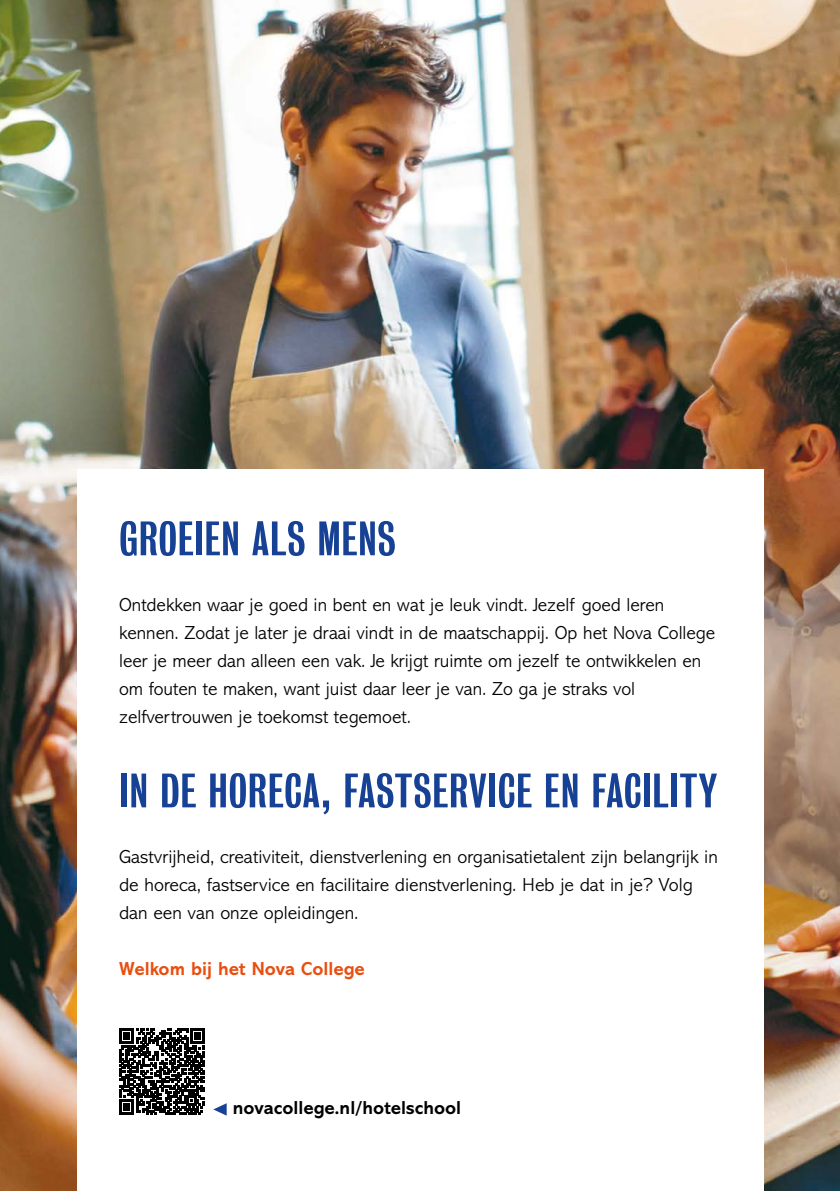
<style>
.page{position:relative;width:840px;height:1191px;background:#fff}
.page>*{position:absolute;margin:0;border:0;box-sizing:border-box;transform-origin:0 0}
.t1{font:44px "Bureau Grotesque One Three";letter-spacing:.01em;color:#164194;scale:1.2 1}
.t2{font:300 19px/28px "Abadi MT Pro";color:#000}
.t3{font:700 19px "Abadi MT Pro";color:#000}
.t4{font:700 19px "Abadi MT Pro";color:#e94e0f}
</style>
<div class="page">
<img style="left:0;top:0;width:839px;height:1191px">
<div style="left:77px;top:469px;width:686px;height:722px;background:#fff"></div>
<svg style="left:119px;top:1028px;width:86px;height:86px"></svg>
<svg style="left:213px;top:1103px;width:13px;height:12px"></svg>
<h1 class="t1" style="left:119px;top:514px;width:232px">GROEIEN ALS MENS</h1>
<p class="t2" style="left:119px;top:591px;width:597px">Ontdekken waar je goed in bent en wat je leuk vindt. Jezelf goed leren kennen. Zodat je later je draai vindt in de maatschappij. Op het Nova College leer je meer dan alleen een vak. Je krijgt ruimte om jezelf te ontwikkelen en om fouten te maken, want juist daar leer je van. Zo ga je straks vol zelfvertrouwen je toekomst tegemoet.</p>
<h1 class="t1" style="left:119px;top:766px;width:499px">IN DE HORECA, FASTSERVICE EN FACILITY</h1>
<p class="t2" style="left:119px;top:843px;width:600px">Gastvrijheid, creativiteit, dienstverlening en organisatietalent zijn belangrijk in de horeca, fastservice en facilitaire dienstverlening. Heb je dat in je? Volg dan een van onze opleidingen.</p>
<p class="t4" style="left:119px;top:958px;width:247px">Welkom bij het Nova College</p>
<p class="t3" style="left:233px;top:1097px;width:230px">novacollege.nl/hotelschool</p>
</div>
